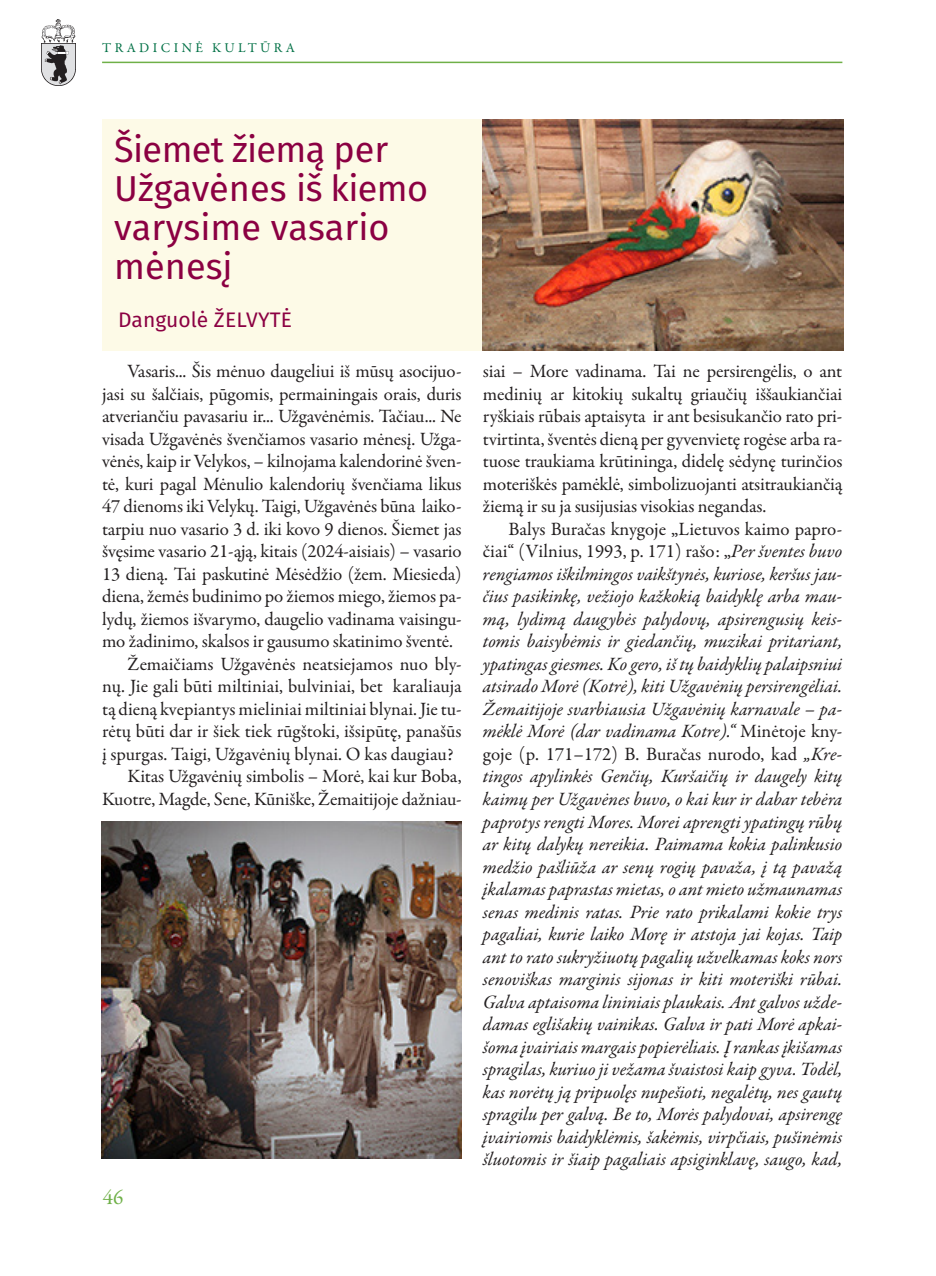
<style>
.page{position:relative;width:936px;height:1276px;background:#fff}
.page>*{position:absolute;margin:0;border:0;box-sizing:border-box;transform-origin:0 0}
.tekstas{font:36px "Fira Sans";color:#8b0042}
.tekstas-2{font:36px "Fira Sans";letter-spacing:-.02em;color:#8b0042}
.tekstas-3{font:21px "Fira Sans";color:#8b0042}
.t1{font:21px "Garamond Premr Pro";color:#6fb048}
.tekstas-4{font:italic 18.9px/22.5px "Garamond Premr Pro";color:#231f20;text-align:justify}
.tekstas-5{font:18.9px/22.5px "Garamond Premr Pro";letter-spacing:-.01em;color:#231f20;text-align:justify}
.t2{font:13.5px "Garamond Premr Pro";letter-spacing:.25em;color:#017045}
.s1{font-style:normal}
</style>
<div class="page">
<img style="left:41px;top:19px;width:35px;height:67px">
<hr style="left:102px;top:62px;width:740px;height:1px;background:#6fb048">
<div style="left:102px;top:119px;width:381px;height:231px;background:#fdfae7"></div>
<img style="left:483px;top:119px;width:360px;height:231px">
<img style="left:101px;top:821px;width:360px;height:338px">
<p class="t2" style="left:102px;top:39px;width:194px">TRADICINĖ KULTŪRA</p>
<p class="tekstas-2" style="left:114px;top:124px;width:276px">Šiemet žiemą per</p>
<p class="tekstas" style="left:114px;top:163px;width:315px">Užgavėnes iš kiemo</p>
<p class="tekstas" style="left:114px;top:202px;width:277px">varysime vasario</p>
<p class="tekstas" style="left:114px;top:241px;width:120px">mėnesį</p>
<p class="tekstas-3" style="left:118px;top:305px;width:175px">Danguolė ŽELVYTĖ</p>
<p class="tekstas-5" style="left:102px;top:360px;width:361px;text-indent:26px">Vasaris... Šis mėnuo daugeliui iš mūsų asocijuo&shy;jasi su šalčiais, pūgomis, permainingais orais, duris atveriančiu pavasariu ir... Užgavėnėmis. Tačiau... Ne visada Užgavėnės švenčiamos vasario mėnesį. Užga&shy;vėnės, kaip ir Velykos, – kilnojama kalendorinė šven&shy;tė, kuri pagal Mėnulio kalendorių švenčiama likus 47 dienoms iki Velykų. Taigi, Užgavėnės būna laiko&shy;tarpiu nuo vasario 3 d. iki kovo 9 dienos. Šiemet jas švęsime vasario 21-ąją, kitais (2024-aisiais) – vasario 13 dieną. Tai paskutinė Mėsėdžio (žem. Miesieda) diena, žemės budinimo po žiemos miego, žiemos pa&shy;lydų, žiemos išvarymo, daugelio vadinama vaisingu&shy;mo žadinimo, skalsos ir gausumo skatinimo šventė.</p>
<p class="tekstas-5" style="left:102px;top:653px;width:361px;text-indent:26px">Žemaičiams Užgavėnės neatsiejamos nuo bly&shy;nų. Jie gali būti miltiniai, bulviniai, bet karaliauja tą dieną kvepiantys mieliniai miltiniai blynai. Jie tu&shy;rėtų būti dar ir šiek tiek rūgštoki, išsipūtę, panašūs į spurgas. Taigi, Užgavėnių blynai. O kas daugiau?</p>
<p class="tekstas-5" style="left:102px;top:765px;width:361px;text-align:right">Kitas Užgavėnių simbolis – Morė, kai kur Boba,<br>Kuotre, Magde, Sene, Kūniške, Žemaitijoje dažniau-</p>
<p class="t1" style="left:103px;top:1184px;width:22px">46</p>
<p class="tekstas-5" style="left:483px;top:360px;width:361px">siai – More vadinama. Tai ne persirengėlis, o ant medinių ar kitokių sukaltų griaučių iššaukiančiai ryškiais rūbais aptaisyta ir ant besisukančio rato pri&shy;tvirtinta, šventės dieną per gyvenvietę rogėse arba ra&shy;tuose traukiama krūtininga, didelę sėdynę turinčios moteriškės pamėklė, simbolizuojanti atsitraukiančią žiemą ir su ja susijusias visokias negandas.</p>
<p class="tekstas-4" style="left:483px;top:519px;width:361px;text-indent:26px"><span class="s1">Balys Buračas knygoje „Lietuvos kaimo papro&shy;čiai“ (Vilnius, 1993, p. 171) rašo: „</span>Per šventes buvo rengiamos iškilmingos vaikštynės, kuriose, keršus jau&shy;čius pasikinkę, vežiojo kažkokią baidyklę arba mau&shy;mą, lydimą daugybės palydovų, apsirengusių keis&shy;tomis baisybėmis ir giedančių, muzikai pritariant, ypatingas giesmes. Ko gero, iš tų baidyklių palaipsniui atsirado Morė (Kotrė), kiti Užgavėnių persirengėliai.<br>Žemaitijoje svarbiausia Užgavėnių karnavale – pa&shy;mėklė Morė (dar vadinama Kotre).“ <span class="s1">Minėtoje kny&shy;goje (p. 171–172) B. Buračas nurodo, kad</span> „Kre&shy;tingos apylinkės Genčių, Kuršaičių ir daugely kitų kaimų per Užgavėnes buvo, o kai kur ir dabar tebėra paprotys rengti Mores. Morei aprengti ypatingų rūbų ar kitų dalykų nereikia. Paimama kokia palinkusio medžio pašliūža ar senų rogių pavaža, į tą pavažą įkalamas paprastas mietas, o ant mieto užmaunamas senas medinis ratas. Prie rato prikalami kokie trys pagaliai, kurie laiko Morę ir atstoja jai kojas. Taip ant to rato sukryžiuotų pagalių užvelkamas koks nors senoviškas marginis sijonas ir kiti moteriški rūbai.<br>Galva aptaisoma lininiais plaukais. Ant galvos užde&shy;damas eglišakių vainikas. Galva ir pati Morė apkai&shy;šoma įvairiais margais popierėliais. Į rankas įkišamas spragilas, kuriuo ji vežama švaistosi kaip gyva. Todėl, kas norėtų ją pripuolęs nupešioti, negalėtų, nes gautų spragilu per galvą. Be to, Morės palydovai, apsirengę įvairiomis baidyklėmis, šakėmis, virpčiais, pušinėmis šluotomis ir šiaip pagaliais apsiginklavę, saugo, kad,</p>
</div>
